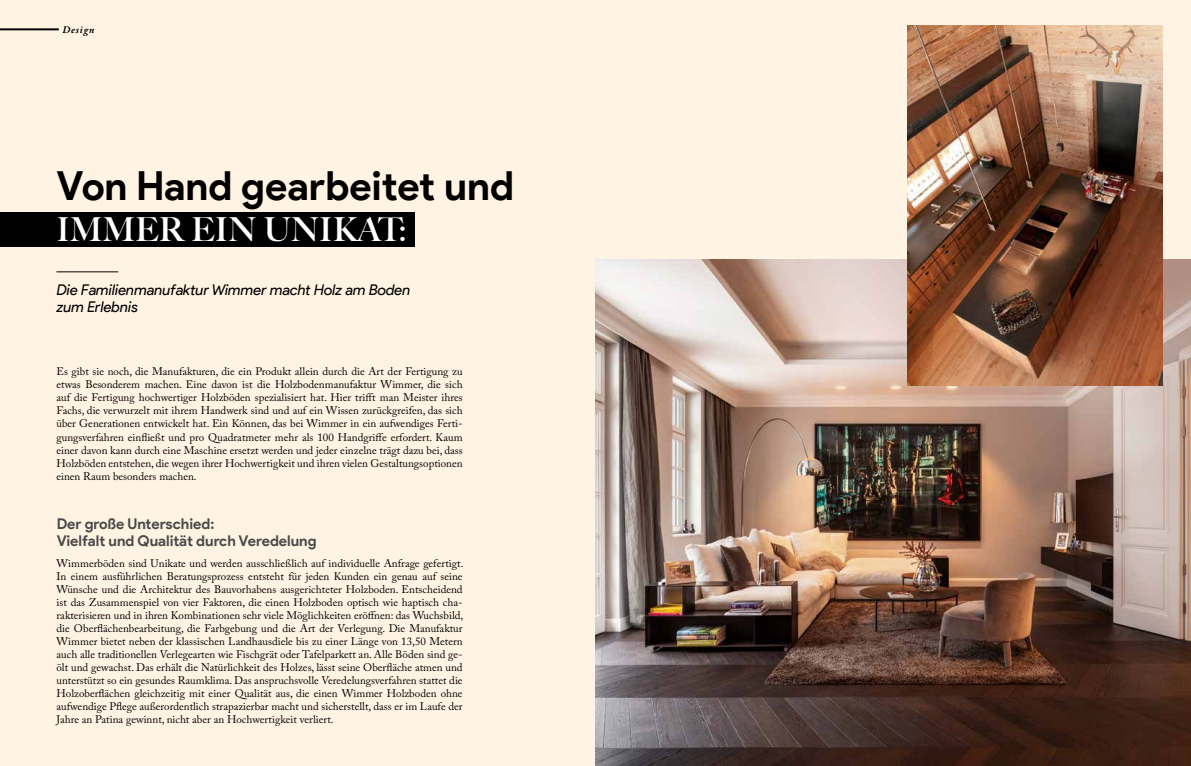
<style>
.page{position:relative;width:1191px;height:766px;background:#fff}
.page>*{position:absolute;margin:0;border:0;box-sizing:border-box;transform-origin:0 0}
.t1{font:700 40px "Product Sans";color:#000}
.t2{font:700 33px "Big Caslon FB";color:#fff}
.t3{font:700 14.8px/17.1px "Product Sans";color:#4a4a49}
.t4{font:italic 14.8px/17px "Product Sans";color:#000}
.t5{font:11px/13px "Adobe Caslon Pro";color:#000;text-align:justify}
.t6{font:italic 700 10px "Adobe Caslon Pro";letter-spacing:.08em;color:#000}
</style>
<div class="page">
<div style="left:0;top:0;width:1191px;height:765px;background:#fff4e4"></div>
<div style="left:0;top:212px;width:414px;height:35px;background:#000"></div>
<hr style="left:56px;top:271px;width:62px;height:1px;background:#000">
<hr style="left:0;top:28px;width:59px;height:2px;background:#000">
<img style="left:595px;top:259px;width:596px;height:506px">
<img style="left:907px;top:26px;width:255px;height:360px">
<p class="t6" style="left:62px;top:24px;width:34px">Design</p>
<h1 class="t1" style="left:56px;top:161px;width:459px">Von Hand gearbeitet und</h1>
<h2 class="t2" style="left:56px;top:210px;width:352px">IMMER EIN UNIKAT:</h2>
<h3 class="t4" style="left:57px;top:281px;width:355px">Die Familienmanufaktur Wimmer macht Holz am Boden zum Erlebnis</h3>
<p class="t5" style="left:56px;top:365px;width:408px">Es gibt sie noch, die Manufakturen, die ein Produkt allein durch die Art der Fertigung zu etwas Besonderem machen. Eine davon ist die Holzbodenmanufaktur Wimmer, die sich auf die Fertigung hochwertiger Holzböden spezialisiert hat. Hier trifft man Meister ihres Fachs, die verwurzelt mit ihrem Handwerk sind und auf ein Wissen zurückgreifen, das sich über Generationen entwickelt hat. Ein Können, das bei Wimmer in ein aufwendiges Ferti&shy;gungsverfahren einfließt und pro Quadratmeter mehr als 100 Handgriffe erfordert. Kaum einer davon kann durch eine Maschine ersetzt werden und jeder einzelne trägt dazu bei, dass Holzböden entstehen, die wegen ihrer Hochwertigkeit und ihren vielen Gestaltungsoptionen einen Raum besonders machen.</p>
<h3 class="t3" style="left:57px;top:515px;width:261px">Der große Unterschied:<br>Vielfalt und Qualität durch Veredelung</h3>
<p class="t5" style="left:56px;top:556px;width:408px">Wimmerböden sind Unikate und werden ausschließlich auf individuelle Anfrage gefertigt.<br>In einem ausführlichen Beratungsprozess entsteht für jeden Kunden ein genau auf seine Wünsche und die Architektur des Bauvorhabens ausgerichteter Holzboden. Entscheidend ist das Zusammenspiel von vier Faktoren, die einen Holzboden optisch wie haptisch cha&shy;rakterisieren und in ihren Kombinationen sehr viele Möglichkeiten eröffnen: das Wuchsbild, die Oberflächenbearbeitung, die Farbgebung und die Art der Verlegung. Die Manufaktur Wimmer bietet neben der klassischen Landhausdiele bis zu einer Länge von 13,50 Metern auch alle traditionellen Verlegearten wie Fischgrät oder Tafelparkett an. Alle Böden sind ge&shy;ölt und gewachst. Das erhält die Natürlichkeit des Holzes, lässt seine Oberfläche atmen und unterstützt so ein gesundes Raumklima. Das anspruchsvolle Veredelungsverfahren stattet die Holzoberflächen gleichzeitig mit einer Qualität aus, die einen Wimmer Holzboden ohne aufwendige Pflege außerordentlich strapazierbar macht und sicherstellt, dass er im Laufe der Jahre an Patina gewinnt, nicht aber an Hochwertigkeit verliert.</p>
</div>
